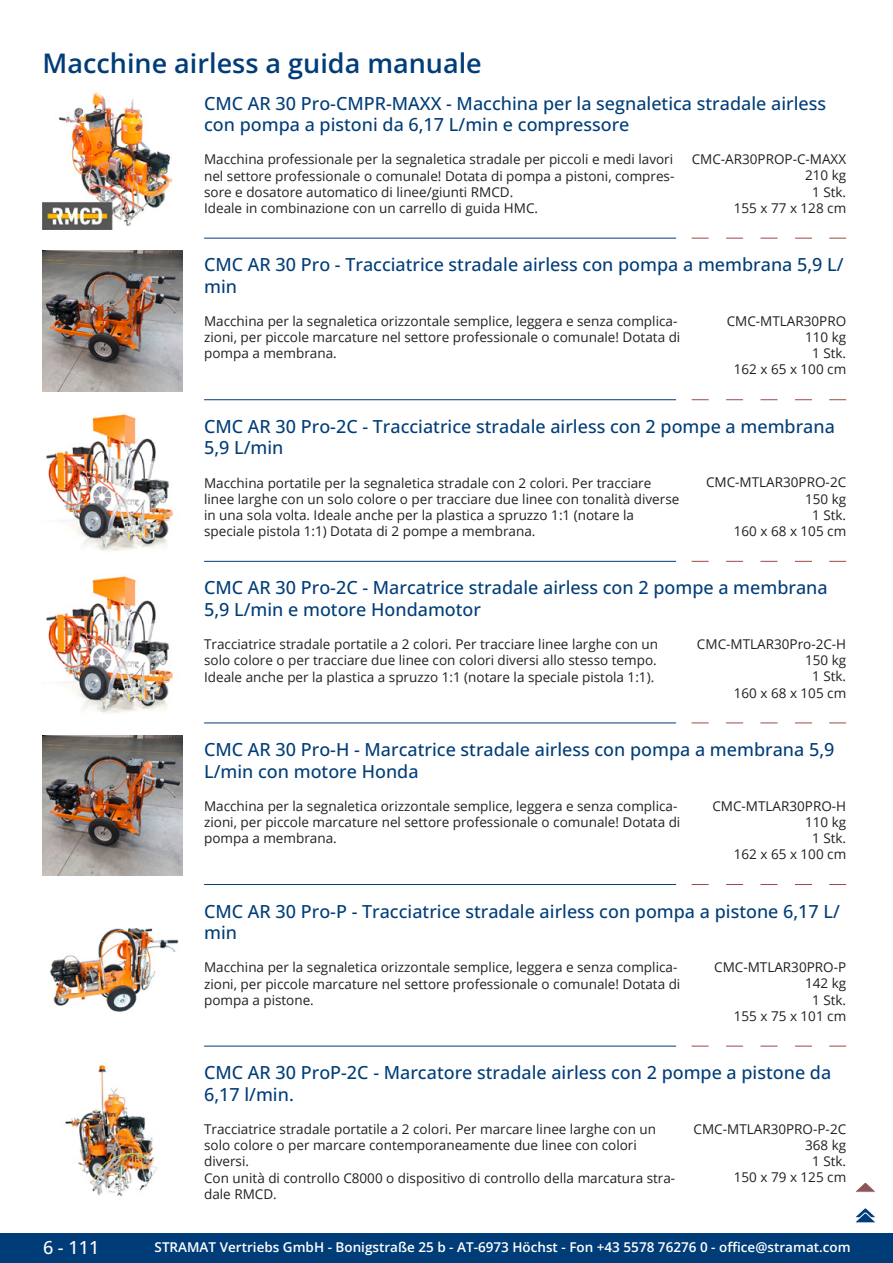
<style>
.page{position:relative;width:893px;height:1263px;background:#fff}
.page>*{position:absolute;margin:0;border:0;box-sizing:border-box;transform-origin:0 0}
.GruppeName{font:600 27px "Open Sans";color:#003d78}
.ArtikelName{font:500 18px/21.6px "Open Sans";color:#003d78}
.t1{font:500 18px "Open Sans";color:#fff}
.Beschreibung{font:13.5px/16.2px "Open Sans";color:#231f20}
.ArtikelNummer{font:13.5px "Open Sans";color:#231f20}
.t2{font:600 13.5px "Open Sans";color:#fff}
</style>
<div class="page">
<div style="left:0;top:1233px;width:893px;height:30px;background:#003d78"></div>
<img style="left:43px;top:92px;width:130px;height:138px">
<img style="left:43px;top:251px;width:140px;height:140px">
<svg style="left:692px;top:238px;width:17px;height:1px"></svg>
<svg style="left:726px;top:238px;width:17px;height:1px"></svg>
<svg style="left:760px;top:238px;width:17px;height:1px"></svg>
<svg style="left:795px;top:238px;width:17px;height:1px"></svg>
<svg style="left:829px;top:238px;width:17px;height:1px"></svg>
<hr style="left:204px;top:238px;width:472px;height:1px;background:#003d78">
<img style="left:46px;top:414px;width:127px;height:137px">
<svg style="left:692px;top:399px;width:17px;height:1px"></svg>
<svg style="left:726px;top:399px;width:17px;height:1px"></svg>
<svg style="left:760px;top:399px;width:17px;height:1px"></svg>
<svg style="left:795px;top:399px;width:17px;height:1px"></svg>
<svg style="left:829px;top:399px;width:17px;height:1px"></svg>
<hr style="left:204px;top:399px;width:472px;height:1px;background:#003d78">
<img style="left:46px;top:576px;width:127px;height:137px">
<svg style="left:692px;top:561px;width:17px;height:1px"></svg>
<svg style="left:726px;top:561px;width:17px;height:1px"></svg>
<svg style="left:760px;top:561px;width:17px;height:1px"></svg>
<svg style="left:795px;top:561px;width:17px;height:1px"></svg>
<svg style="left:829px;top:561px;width:17px;height:1px"></svg>
<hr style="left:204px;top:561px;width:472px;height:1px;background:#003d78">
<img style="left:43px;top:736px;width:140px;height:140px">
<svg style="left:692px;top:723px;width:17px;height:1px"></svg>
<svg style="left:726px;top:723px;width:17px;height:1px"></svg>
<svg style="left:760px;top:723px;width:17px;height:1px"></svg>
<svg style="left:795px;top:723px;width:17px;height:1px"></svg>
<svg style="left:829px;top:723px;width:17px;height:1px"></svg>
<hr style="left:204px;top:723px;width:472px;height:1px;background:#003d78">
<img style="left:49px;top:928px;width:130px;height:84px">
<svg style="left:692px;top:884px;width:17px;height:1px"></svg>
<svg style="left:726px;top:884px;width:17px;height:1px"></svg>
<svg style="left:760px;top:884px;width:17px;height:1px"></svg>
<svg style="left:795px;top:884px;width:17px;height:1px"></svg>
<svg style="left:829px;top:884px;width:17px;height:1px"></svg>
<hr style="left:204px;top:884px;width:472px;height:1px;background:#003d78">
<img style="left:65px;top:1065px;width:93px;height:131px">
<svg style="left:692px;top:1046px;width:17px;height:1px"></svg>
<svg style="left:726px;top:1046px;width:17px;height:1px"></svg>
<svg style="left:760px;top:1046px;width:17px;height:1px"></svg>
<svg style="left:795px;top:1046px;width:17px;height:1px"></svg>
<svg style="left:829px;top:1046px;width:17px;height:1px"></svg>
<hr style="left:204px;top:1046px;width:472px;height:1px;background:#003d78">
<svg style="left:856px;top:1183px;width:19px;height:9px"></svg>
<svg style="left:855px;top:1208px;width:21px;height:15px"></svg>
<p class="GruppeName" style="left:43px;top:44px;width:441px">Macchine airless a guida manuale</p>
<p class="ArtikelName" style="left:204px;top:92px;width:623px">CMC AR 30 Pro-CMPR-MAXX - Macchina per la segnaletica stradale airless con pompa a pistoni da 6,17 L/min e compressore</p>
<p class="Beschreibung" style="left:204px;top:151px;width:472px">Macchina professionale per la segnaletica stradale per piccoli e medi lavori nel settore professionale o comunale! Dotata di pompa a pistoni, compres&shy;sore e dosatore automatico di linee/giunti RMCD.<br>Ideale in combinazione con un carrello di guida HMC.</p>
<p class="ArtikelNummer" style="left:692px;top:150px;width:156px">CMC-AR30PROP-C-MAXX</p>
<p class="ArtikelNummer" style="left:805px;top:166px;width:43px">210 kg</p>
<p class="ArtikelNummer" style="left:812px;top:182px;width:36px">1 Stk.</p>
<p class="ArtikelNummer" style="left:734px;top:199px;width:114px">155 x 77 x 128 cm</p>
<p class="ArtikelName" style="left:204px;top:253px;width:641px">CMC AR 30 Pro - Tracciatrice stradale airless con pompa a membrana 5,9 L/ min</p>
<p class="Beschreibung" style="left:204px;top:313px;width:478px">Macchina per la segnaletica orizzontale semplice, leggera e senza complica&shy;zioni, per piccole marcature nel settore professionale o comunale! Dotata di pompa a membrana.</p>
<p class="ArtikelNummer" style="left:727px;top:312px;width:121px">CMC-MTLAR30PRO</p>
<p class="ArtikelNummer" style="left:805px;top:328px;width:43px">110 kg</p>
<p class="ArtikelNummer" style="left:812px;top:344px;width:36px">1 Stk.</p>
<p class="ArtikelNummer" style="left:734px;top:360px;width:114px">162 x 65 x 100 cm</p>
<p class="ArtikelName" style="left:204px;top:415px;width:632px">CMC AR 30 Pro-2C - Tracciatrice stradale airless con 2 pompe a membrana<br>5,9 L/min</p>
<p class="Beschreibung" style="left:204px;top:474px;width:477px">Macchina portatile per la segnaletica stradale con 2 colori. Per tracciare linee larghe con un solo colore o per tracciare due linee con tonalità diverse in una sola volta. Ideale anche per la plastica a spruzzo 1:1 (notare la speciale pistola 1:1) Dotata di 2 pompe a membrana.</p>
<p class="ArtikelNummer" style="left:706px;top:473px;width:142px">CMC-MTLAR30PRO-2C</p>
<p class="ArtikelNummer" style="left:805px;top:489px;width:43px">150 kg</p>
<p class="ArtikelNummer" style="left:812px;top:506px;width:36px">1 Stk.</p>
<p class="ArtikelNummer" style="left:734px;top:522px;width:114px">160 x 68 x 105 cm</p>
<p class="ArtikelName" style="left:204px;top:576px;width:625px">CMC AR 30 Pro-2C - Marcatrice stradale airless con 2 pompe a membrana<br>5,9 L/min e motore Hondamotor</p>
<p class="Beschreibung" style="left:204px;top:636px;width:456px;text-align:justify">Tracciatrice stradale portatile a 2 colori. Per tracciare linee larghe con un solo colore o per tracciare due linee con colori diversi allo stesso tempo.<br>Ideale anche per la plastica a spruzzo 1:1 (notare la speciale pistola 1:1).</p>
<p class="ArtikelNummer" style="left:697px;top:635px;width:151px">CMC-MTLAR30Pro-2C-H</p>
<p class="ArtikelNummer" style="left:805px;top:651px;width:43px">150 kg</p>
<p class="ArtikelNummer" style="left:812px;top:667px;width:36px">1 Stk.</p>
<p class="ArtikelNummer" style="left:734px;top:683px;width:114px">160 x 68 x 105 cm</p>
<p class="ArtikelName" style="left:204px;top:738px;width:632px">CMC AR 30 Pro-H - Marcatrice stradale airless con pompa a membrana 5,9<br>L/min con motore Honda</p>
<p class="Beschreibung" style="left:204px;top:797px;width:478px">Macchina per la segnaletica orizzontale semplice, leggera e senza complica&shy;zioni, per piccole marcature nel settore professionale o comunale! Dotata di pompa a membrana.</p>
<p class="ArtikelNummer" style="left:712px;top:796px;width:135px">CMC-MTLAR30PRO-H</p>
<p class="ArtikelNummer" style="left:805px;top:813px;width:43px">110 kg</p>
<p class="ArtikelNummer" style="left:812px;top:829px;width:36px">1 Stk.</p>
<p class="ArtikelNummer" style="left:734px;top:845px;width:114px">162 x 65 x 100 cm</p>
<p class="ArtikelName" style="left:204px;top:900px;width:637px">CMC AR 30 Pro-P - Tracciatrice stradale airless con pompa a pistone 6,17 L/ min</p>
<p class="Beschreibung" style="left:204px;top:959px;width:478px">Macchina per la segnaletica orizzontale semplice, leggera e senza complica&shy;zioni, per piccole marcature nel settore professionale o comunale! Dotata di pompa a pistone.</p>
<p class="ArtikelNummer" style="left:714px;top:958px;width:134px">CMC-MTLAR30PRO-P</p>
<p class="ArtikelNummer" style="left:805px;top:974px;width:43px">142 kg</p>
<p class="ArtikelNummer" style="left:812px;top:990px;width:36px">1 Stk.</p>
<p class="ArtikelNummer" style="left:734px;top:1007px;width:114px">155 x 75 x 101 cm</p>
<p class="ArtikelName" style="left:204px;top:1061px;width:629px">CMC AR 30 ProP-2C - Marcatore stradale airless con 2 pompe a pistone da<br>6,17 l/min.</p>
<p class="Beschreibung" style="left:204px;top:1120px;width:473px">Tracciatrice stradale portatile a 2 colori. Per marcare linee larghe con un solo colore o per marcare contemporaneamente due linee con colori diversi.<br>Con unità di controllo C8000 o dispositivo di controllo della marcatura stra&shy;dale RMCD.</p>
<p class="ArtikelNummer" style="left:694px;top:1120px;width:154px">CMC-MTLAR30PRO-P-2C</p>
<p class="ArtikelNummer" style="left:805px;top:1136px;width:43px">368 kg</p>
<p class="ArtikelNummer" style="left:812px;top:1152px;width:36px">1 Stk.</p>
<p class="ArtikelNummer" style="left:734px;top:1168px;width:114px">150 x 79 x 125 cm</p>
<h2 class="t1" style="left:43px;top:1234px;width:58px">6 - 111</h2>
<p class="t2" style="left:155px;top:1238px;width:698px">STRAMAT Vertriebs GmbH - Bonigstraße 25 b - AT-6973 Höchst - Fon +43 5578 76276 0 - office@stramat.com</p>
</div>
